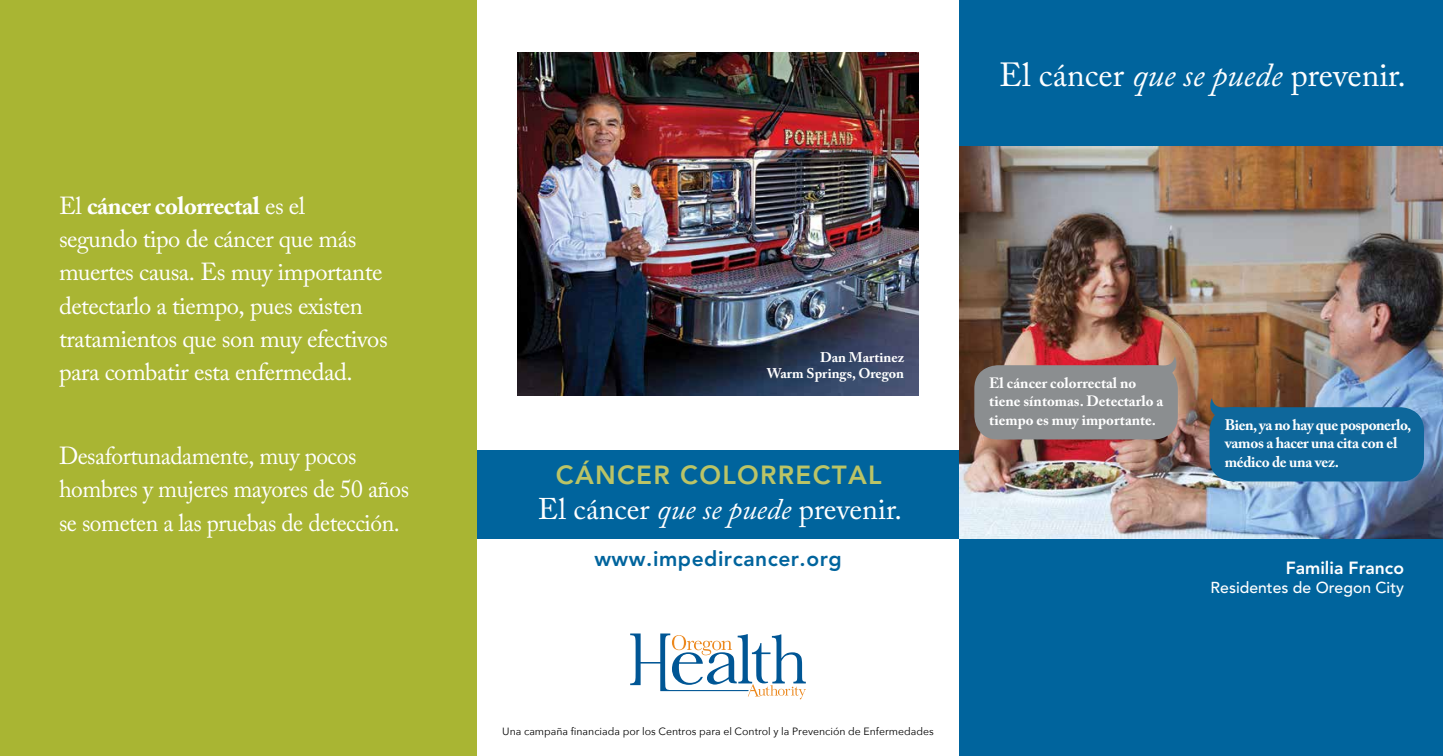
<style>
.page{position:relative;width:1443px;height:756px;background:#fff}
.page>*{position:absolute;margin:0;border:0;box-sizing:border-box;transform-origin:0 0}
.t1{font:700 43.75px "Adobe Caslon Pro";color:#fff}
.t2{font:33.25px "Adobe Caslon Pro";color:#fff}
.t3{font:29.75px "Adobe Caslon Pro";color:#fff}
.t4{font:800 26.07px "Avenir LT Std";letter-spacing:.05em;color:#bbc466}
.t5{font:24.5px/33.2px "Adobe Caslon Pro";letter-spacing:-.02em;color:#fff}
.t6{font:24.5px/33.2px "Adobe Caslon Pro";letter-spacing:-.02em;color:#fff;scale:.96 1}
.t7{font:800 21px "Avenir LT Std";letter-spacing:.025em;color:#00649d}
.t8{font:800 17.5px "Avenir LT Std";color:#fff}
.t9{font:500 15.75px "Avenir LT Std";color:#fff}
.t10{font:700 15.22px/18.2px "Adobe Caslon Pro";letter-spacing:-.02em;color:#fff}
.t11{font:700 14.88px/18.4px "Adobe Caslon Pro";color:#fff}
.t12{font:700 14px/16.8px "Adobe Caslon Pro";color:#fff;text-align:right}
.t13{font:10.5px "Avenir Next";color:#000}
.s1{font-weight:700}
.s2{font-style:italic}
</style>
<div class="page">
<div style="left:959px;top:0;width:484px;height:756px;background:#00649d"></div>
<div style="left:458px;top:450px;width:515px;height:89px;background:#00649d"></div>
<div style="left:0;top:0;width:476px;height:756px;background:#a9b533"></div>
<svg style="left:630px;top:634px;width:176px;height:65px"></svg>
<img style="left:959px;top:147px;width:484px;height:391px">
<svg style="left:1209px;top:398px;width:31px;height:21px"></svg>
<div style="left:1209px;top:407px;width:215px;height:74px;background:#0e679b;border-radius:23px"></div>
<svg style="left:1146px;top:356px;width:31px;height:21px"></svg>
<div style="left:974px;top:365px;width:204px;height:74px;background:#8b8e90;border-radius:23px"></div>
<img style="left:517px;top:52px;width:402px;height:343px">
<p class="t5" style="left:59px;top:189px;width:330px">El <span class="s1">cáncer colorrectal</span> es el segundo tipo de cáncer que más muertes causa. Es muy importante detectarlo a tiempo, pues existen tratamientos que son muy efectivos para combatir esta enfermedad.</p>
<p class="t6" style="left:59px;top:439px;width:366px">Desafortunadamente, muy pocos hombres y mujeres mayores de 50 años se someten a las pruebas de detección.</p>
<h2 class="t2" style="left:999px;top:55px;width:408px">El cáncer <span class="s2">que se puede</span> prevenir.</h2>
<p class="t12" style="left:767px;top:348px;width:139px">Dan Martinez<br>Warm Springs, Oregon</p>
<p class="t4" style="left:556px;top:459px;width:327px">CÁNCER COLORRECTAL</p>
<p class="t3" style="left:538px;top:492px;width:366px">El cáncer <span class="s2">que se puede</span> prevenir.</p>
<p class="t7" style="left:594px;top:546px;width:249px">www.impedircancer.org</p>
<p class="t13" style="left:502px;top:722px;width:433px">Una campaña financiada por los Centros para el Control y la Prevención de Enfermedades</p>
<h1 class="t1" style="left:991px;top:361px;width:173px">screened.</h1>
<p class="t11" style="left:989px;top:374px;width:176px">El cáncer colorrectal no tiene síntomas. Detectarlo a tiempo es muy importante.</p>
<p class="t10" style="left:1224px;top:416px;width:188px">Bien, ya no hay que posponerlo, vamos a hacer una cita con el médico de una vez.</p>
<p class="t8" style="left:1285px;top:558px;width:120px">Familia Franco</p>
<p class="t9" style="left:1210px;top:578px;width:195px">Residentes de Oregon City</p>
</div>
